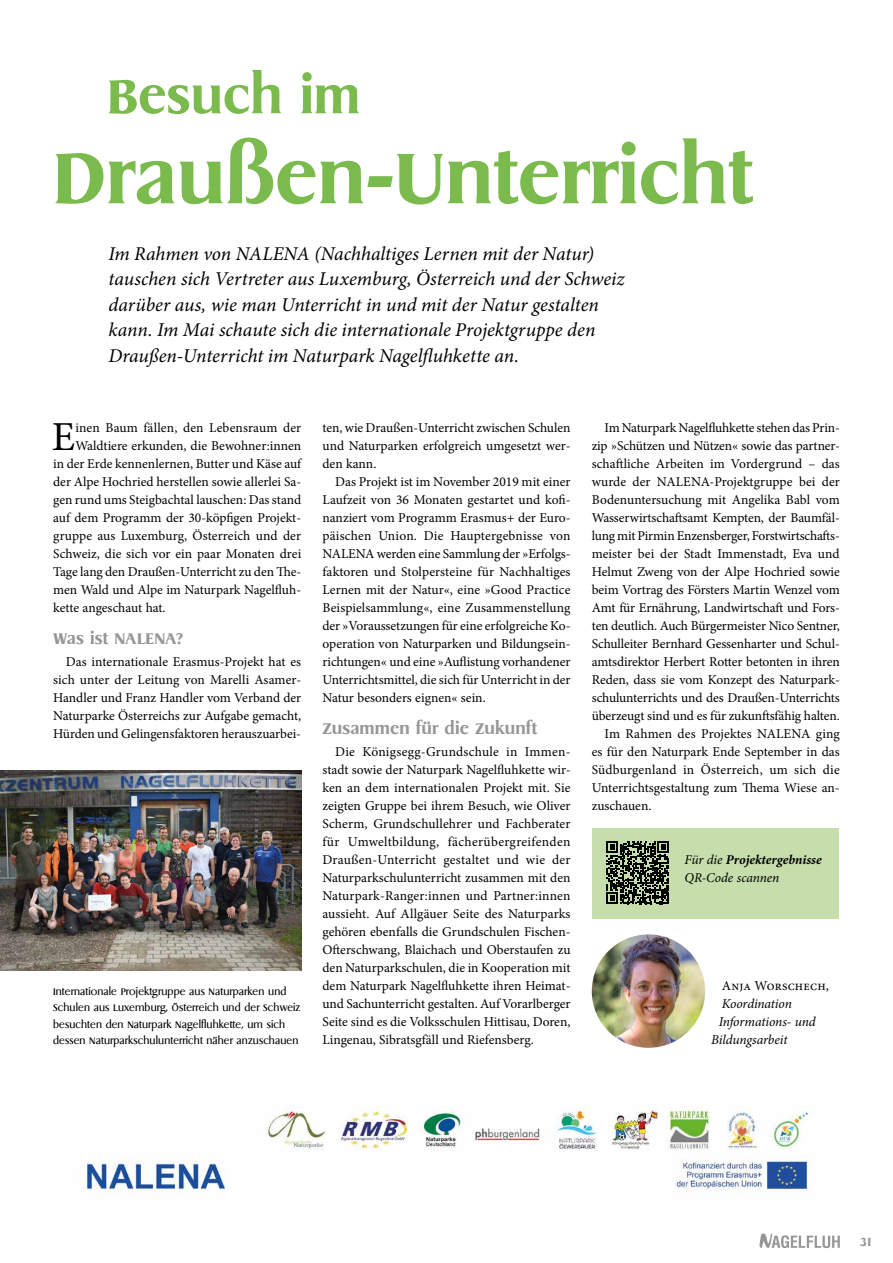
<style>
.page{position:relative;width:893px;height:1263px;background:#fff}
.page>*{position:absolute;margin:0;border:0;box-sizing:border-box;transform-origin:0 0}
.t1{font:90px "Dragon Serial Xbold";color:#7bbb4d}
.t2{font:60px "Dragon Serial Xbold";color:#7bbb4d}
.t3{font:41.25px "Minion Pro";color:#000}
.t4{font:italic 19.5px/25.5px "Minion Pro";letter-spacing:-.005em;color:#000}
.t5{font:19.5px "Dragon Serial Xbold";letter-spacing:.005em;color:#979696}
.t6{font:15px "Dragon Serial Xbold";color:#979696}
.t7{font:13.5px/18px "Minion Pro";letter-spacing:-.005em;color:#000;text-align:justify}
.t8{font:italic 13.5px/18px "Minion Pro";letter-spacing:-.01em;color:#000}
.t9{font:13.5px "Minion Pro";letter-spacing:.015em;color:#000}
.t10{font:12px/16.5px "Dragon Serial";letter-spacing:.01em;color:#000}
.s1{font-weight:700}
</style>
<div class="page">
<svg style="left:759px;top:1233px;width:81px;height:15px"></svg>
<div style="left:592px;top:828px;width:246px;height:90px;background:#c5deab"></div>
<img style="left:86px;top:1106px;width:728px;height:88px">
<img style="left:0;top:770px;width:301px;height:201px">
<svg style="left:606px;top:841px;width:63px;height:63px"></svg>
<img style="left:592px;top:934px;width:113px;height:114px;border-radius:57px">
<h2 class="t2" style="left:107px;top:58px;width:255px">Besuch im</h2>
<h1 class="t1" style="left:53px;top:120px;width:701px">Draußen-Unterricht</h1>
<p class="t4" style="left:108px;top:241px;width:518px">Im Rahmen von NALENA (Nachhaltiges Lernen mit der Natur) tauschen sich Vertreter aus Luxemburg, Österreich und der Schweiz darüber aus, wie man Unterricht in und mit der Natur gestalten kann. Im Mai schaute sich die internationale Projektgruppe den Draußen-Unterricht im Naturpark Nagelfluhkette an.</p>
<h3 class="t3" style="left:52px;top:409px;width:25px">E</h3>
<p class="t7" style="left:75px;top:419px;width:227px">inen Baum fällen, den Lebensraum der</p>
<p class="t7" style="left:75px;top:437px;width:227px">Waldtiere erkunden, die Bewohner:innen</p>
<p class="t7" style="left:53px;top:455px;width:250px">in der Erde kennenlernen, Butter und Käse auf</p>
<p class="t7" style="left:53px;top:473px;width:250px">der Alpe Hochried herstellen sowie allerlei Sa-</p>
<p class="t7" style="left:53px;top:491px;width:250px">gen rund ums Steigbachtal lauschen: Das stand</p>
<p class="t7" style="left:53px;top:509px;width:250px">auf dem Programm der 30-köpfigen Projekt-</p>
<p class="t7" style="left:53px;top:527px;width:249px">gruppe aus Luxemburg, Österreich und der</p>
<p class="t7" style="left:53px;top:545px;width:250px">Schweiz, die sich vor ein paar Monaten drei</p>
<p class="t7" style="left:53px;top:563px;width:250px">Tage lang den Draußen-Unterricht zu den The-</p>
<p class="t7" style="left:53px;top:581px;width:250px">men Wald und Alpe im Naturpark Nagelfluh-</p>
<p class="t7" style="left:53px;top:599px;width:114px">kette angeschaut hat.</p>
<h3 class="t5" style="left:53px;top:626px;width:132px">Was ist NALENA?</h3>
<p class="t7" style="left:53px;top:653px;width:250px;text-indent:13px">Das internationale Erasmus-Projekt hat es sich unter der Leitung von Marelli Asamer-Handler und Franz Handler vom Verband der Naturparke Österreichs zur Aufgabe gemacht, Hürden und Gelingensfaktoren herauszuarbei-</p>
<p class="t10" style="left:53px;top:982px;width:249px">Internationale Projektgruppe aus Naturparken und Schulen aus Luxemburg, Österreich und der Schweiz besuchten den Naturpark Nagelfluhkette, um sich dessen Naturparkschulunterricht näher anzuschauen</p>
<p class="t7" style="left:322px;top:419px;width:250px">ten, wie Draußen-Unterricht zwischen Schulen und Naturparken erfolgreich umgesetzt wer&shy;den kann.</p>
<p class="t7" style="left:322px;top:473px;width:250px;text-indent:13px">Das Projekt ist im November 2019 mit einer Laufzeit von 36 Monaten gestartet und kofi&shy;nanziert vom Programm Erasmus+ der Euro&shy;päischen Union. Die Hauptergebnisse von NALENA werden eine Sammlung der »Erfolgs&shy;faktoren und Stolpersteine für Nachhaltiges Lernen mit der Natur«, eine »Good Practice Beispielsammlung«, eine Zusammenstellung der »Voraussetzungen für eine erfolgreiche Ko&shy;operation von Naturparken und Bildungsein&shy;richtungen« und eine »Auflistung vorhandener Unterrichtsmittel, die sich für Unterricht in der Natur besonders eignen« sein.</p>
<h3 class="t5" style="left:322px;top:716px;width:216px">Zusammen für die Zukunft</h3>
<p class="t7" style="left:322px;top:743px;width:250px;text-indent:13px">Die Königsegg-Grundschule in Immen&shy;stadt sowie der Naturpark Nagelfluhkette wir&shy;ken an dem internationalen Projekt mit. Sie zeigten Gruppe bei ihrem Besuch, wie Oliver Scherm, Grundschullehrer und Fachberater für Umweltbildung, fächerübergreifenden Draußen-Unterricht gestaltet und wie der Naturparkschulunterricht zusammen mit den Naturpark-Ranger:innen und Partner:innen aussieht. Auf Allgäuer Seite des Naturparks gehören ebenfalls die Grundschulen Fischen-Ofterschwang, Blaichach und Oberstaufen zu den Naturparkschulen, die in Kooperation mit dem Naturpark Nagelfluhkette ihren Heimat&shy;und Sachunterricht gestalten. Auf Vorarlberger Seite sind es die Volksschulen Hittisau, Doren, Lingenau, Sibratsgfäll und Riefensberg.</p>
<p class="t7" style="left:604px;top:419px;width:237px">Im Naturpark Nagelfluhkette stehen das Prin-</p>
<p class="t7" style="left:592px;top:437px;width:250px">zip »Schützen und Nützen« sowie das partner-</p>
<p class="t7" style="left:592px;top:455px;width:250px">schaftliche Arbeiten im Vordergrund – das</p>
<p class="t7" style="left:592px;top:473px;width:250px">wurde der NALENA-Projektgruppe bei der</p>
<p class="t7" style="left:592px;top:491px;width:249px">Bodenuntersuchung mit Angelika Babl vom</p>
<p class="t7" style="left:592px;top:509px;width:250px">Wasserwirtschaftsamt Kempten, der Baumfäl-</p>
<p class="t7" style="left:592px;top:527px;width:250px">lung mit Pirmin Enzensberger, Forstwirtschafts-</p>
<p class="t7" style="left:592px;top:545px;width:249px">meister bei der Stadt Immenstadt, Eva und</p>
<p class="t7" style="left:592px;top:563px;width:250px">Helmut Zweng von der Alpe Hochried sowie</p>
<p class="t7" style="left:592px;top:581px;width:250px">beim Vortrag des Försters Martin Wenzel vom</p>
<p class="t7" style="left:592px;top:599px;width:250px">Amt für Ernährung, Landwirtschaft und Fors-</p>
<p class="t7" style="left:592px;top:617px;width:250px">ten deutlich. Auch Bürgermeister Nico Sentner,</p>
<p class="t7" style="left:592px;top:635px;width:250px">Schulleiter Bernhard Gessenharter und Schul-</p>
<p class="t7" style="left:592px;top:653px;width:250px">amtsdirektor Herbert Rotter betonten in ihren</p>
<p class="t7" style="left:592px;top:671px;width:250px">Reden, dass sie vom Konzept des Naturpark-</p>
<p class="t7" style="left:592px;top:689px;width:250px">schulunterrichts und des Draußen-Unterrichts</p>
<p class="t7" style="left:592px;top:707px;width:250px">überzeugt sind und es für zukunftsfähig halten.</p>
<p class="t7" style="left:604px;top:725px;width:237px">Im Rahmen des Projektes NALENA ging</p>
<p class="t7" style="left:592px;top:743px;width:250px">es für den Naturpark Ende September in das</p>
<p class="t9" style="left:592px;top:760px;width:249px">Südburgenland in Österreich, um sich die</p>
<p class="t7" style="left:592px;top:779px;width:249px">Unterrichtsgestaltung zum Thema Wiese an-</p>
<p class="t7" style="left:592px;top:797px;width:61px">zuschauen.</p>
<p class="t8" style="left:685px;top:851px;width:139px">Für die <span class="s1">Projektergebnisse<br></span>QR-Code scannen</p>
<p class="t7" style="left:722px;top:977px;width:109px">Anja Worschech,</p>
<p class="t8" style="left:722px;top:995px;width:72px">Koordination</p>
<p class="t8" style="left:719px;top:1013px;width:99px">Informations- und</p>
<p class="t8" style="left:711px;top:1031px;width:78px">Bildungsarbeit</p>
<p class="t6" style="left:860px;top:1232px;width:15px">31</p>
</div>
